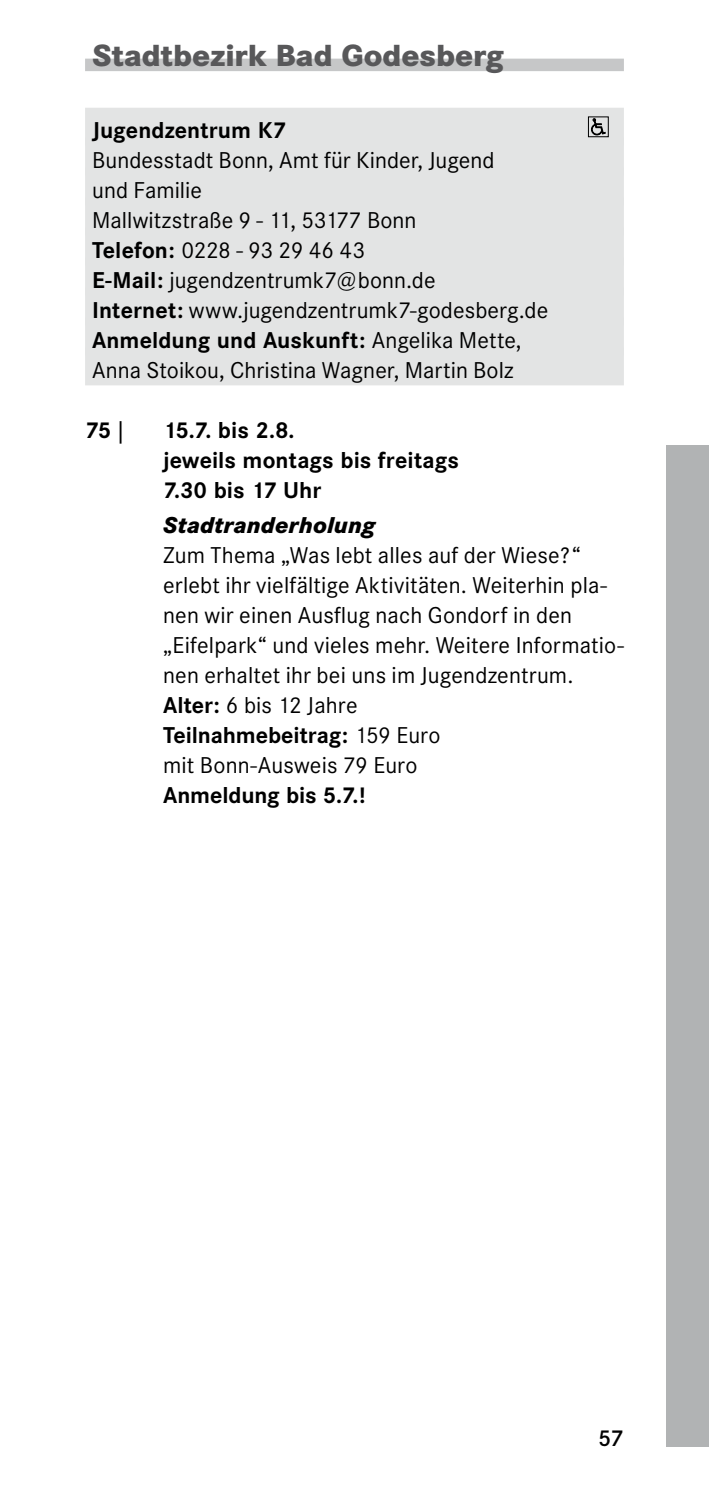
<style>
.page{position:relative;width:709px;height:1489px;background:#fff}
.page>*{position:absolute;margin:0;border:0;box-sizing:border-box;transform-origin:0 0}
.t1{font:800 30px "Corporate SBQ";color:#58585a}
.t2{font:22.5px/30px "Corporate SBQ";letter-spacing:.005em;color:#000}
.t3{font:700 22.5px/30px "Corporate SBQ";color:#000}
.t4{font:italic 800 22.5px "Corporate SBQ";letter-spacing:.005em;color:#000}
.t5{font:500 22.5px "Corporate SBQ";color:#000}
.s1{font-weight:700}
</style>
<div class="page">
<div style="left:666px;top:445px;width:43px;height:1001px;background:#b1b3b4"></div>
<div style="left:85px;top:59px;width:539px;height:12px;background:#c6c7c8"></div>
<div style="left:85px;top:108px;width:539px;height:37px;background:#e3e4e4"></div>
<div style="left:85px;top:138px;width:539px;height:37px;background:#e3e4e4"></div>
<div style="left:85px;top:168px;width:539px;height:37px;background:#e3e4e4"></div>
<div style="left:85px;top:198px;width:539px;height:37px;background:#e3e4e4"></div>
<div style="left:85px;top:228px;width:539px;height:37px;background:#e3e4e4"></div>
<div style="left:85px;top:258px;width:539px;height:37px;background:#e3e4e4"></div>
<div style="left:85px;top:288px;width:539px;height:37px;background:#e3e4e4"></div>
<div style="left:85px;top:318px;width:539px;height:37px;background:#e3e4e4"></div>
<div style="left:85px;top:348px;width:539px;height:37px;background:#e3e4e4"></div>
<svg style="left:591px;top:119px;width:15px;height:16px"></svg>
<div style="left:588px;top:117px;width:20px;height:20px;border:1px solid #000"></div>
<h1 class="t1" style="left:92px;top:36px;width:413px">Stadtbezirk Bad Godesberg</h1>
<p class="t3" style="left:92px;top:116px;width:195px">Jugendzentrum K7</p>
<p class="t2" style="left:92px;top:145px;width:457px">Bundesstadt Bonn, Amt für Kinder, Jugend<br>und Familie<br>Mallwitzstraße 9 - 11, 53177 Bonn<br><span class="s1">Telefon:</span> 0228 - 93 29 46 43<br><span class="s1">E-Mail:</span> jugendzentrumk7@bonn.de<br><span class="s1">Internet:</span> www.jugendzentrumk7-godesberg.de <span class="s1">Anmeldung und Auskunft:</span> Angelika Mette, Anna Stoikou, Christina Wagner, Martin Bolz</p>
<p class="t3" style="left:85px;top:416px;width:40px">75 |</p>
<p class="t3" style="left:163px;top:416px;width:297px">15.7. bis 2.8.<br>jeweils montags bis freitags<br>7.30 bis 17 Uhr</p>
<p class="t4" style="left:163px;top:510px;width:214px">Stadtranderholung</p>
<p class="t2" style="left:163px;top:540px;width:462px">Zum Thema „Was lebt alles auf der Wiese?“ erlebt ihr vielfältige Aktivitäten. Weiterhin pla&shy;nen wir einen Ausflug nach Gondorf in den „Eifelpark“ und vieles mehr. Weitere Informatio&shy;nen erhaltet ihr bei uns im Jugendzentrum.<br><span class="s1">Alter:</span> 6 bis 12 Jahre<br><span class="s1">Teilnahmebeitrag:</span> 159 Euro<br>mit Bonn-Ausweis 79 Euro</p>
<p class="t3" style="left:163px;top:780px;width:204px">Anmeldung bis 5.7.!</p>
<p class="t5" style="left:598px;top:1424px;width:27px">57</p>
</div>
